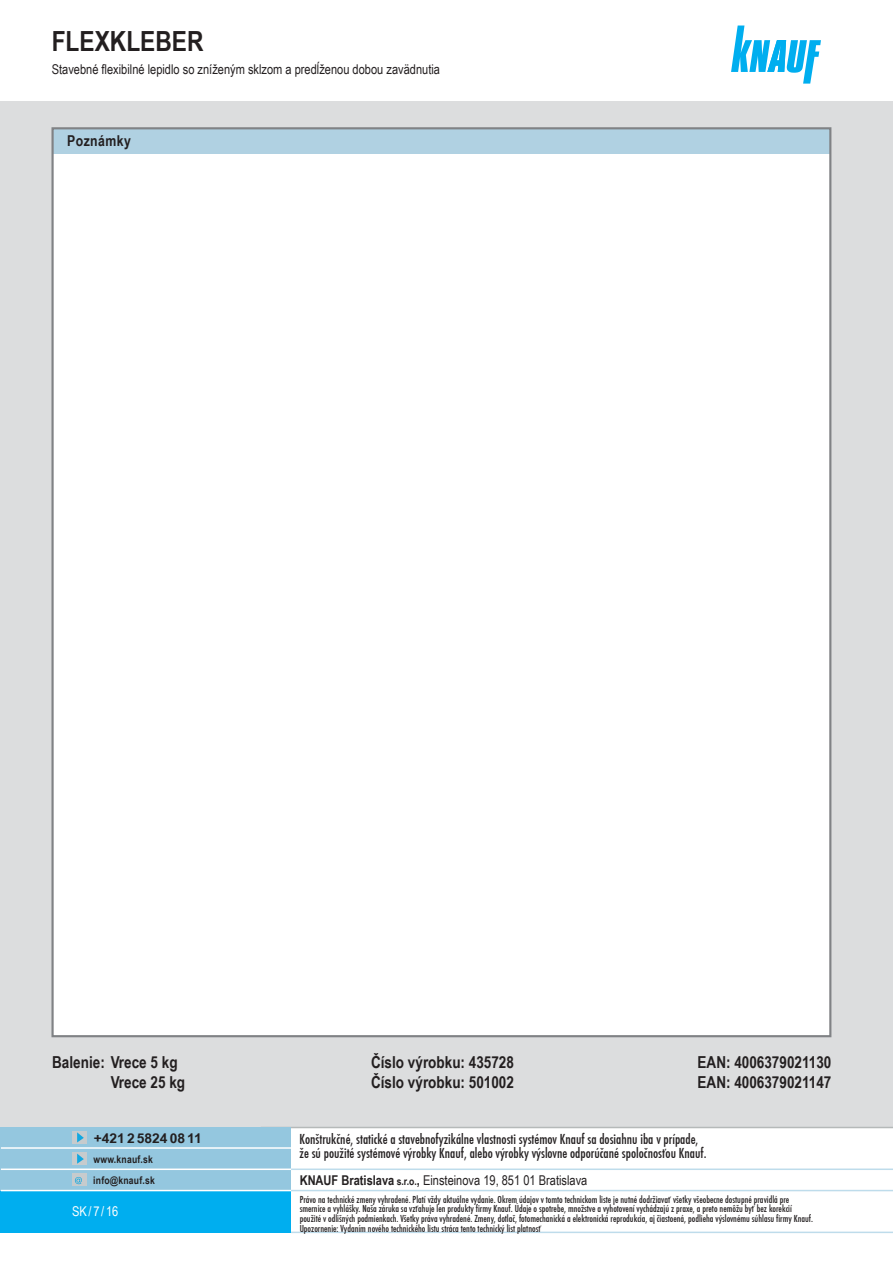
<style>
.page{position:relative;width:893px;height:1263px;background:#fff}
.page>*{position:absolute;margin:0;border:0;box-sizing:border-box;transform-origin:0 0}
.t1{font:700 27.75px "Arial Narrow";color:#231f20}
.t2{font:700 16.5px "Arial Narrow";color:#231f20}
.t3{font:500 condensed 15px/13.5px "Futura TEE";color:#231f20}
.t4{font:700 15px "Arial Narrow";letter-spacing:.03em;color:#231f20}
.t5{font:13.5px "Arial Narrow";color:#231f20}
.t6{font:700 13.5px "Arial Narrow";color:#231f20;scale:1.25 1}
.t7{font:13.5px "Arial Narrow";color:#fff}
.t8{font:500 condensed 10.5px/9.8px "Futura TEE";color:#231f20}
.t9{font:700 10.5px/21px "Arial Narrow";letter-spacing:.02em;color:#231f20}
.s1{font-weight:700}
.s2{font-weight:700;font-size:10.5px}
</style>
<div class="page">
<svg style="left:731px;top:26px;width:90px;height:58px"></svg>
<div style="left:0;top:102px;width:893px;height:983px;background:#dcddde"></div>
<div style="left:52px;top:130px;width:778px;height:907px;background:#fff"></div>
<div style="left:52px;top:128px;width:778px;height:25px;background:#b0d1e2"></div>
<div style="left:0;top:1081px;width:893px;height:46px;background:#dcddde"></div>
<hr style="left:261px;top:1127px;width:632px;height:1px;background:#b5b9b9">
<div style="left:1px;top:1190px;width:290px;height:42px;background:#00aeef"></div>
<div style="left:1px;top:1127px;width:290px;height:63px;background:#94c7df"></div>
<hr style="left:1px;top:1190px;width:290px;height:1px;background:#fff">
<hr style="left:291px;top:1168px;width:602px;height:2px;background:#bedceb">
<hr style="left:1px;top:1168px;width:290px;height:2px;background:#fff">
<hr style="left:1px;top:1147px;width:290px;height:2px;background:#fff">
<hr style="left:291px;top:1190px;width:602px;height:1px;background:#bedceb">
<hr style="left:291px;top:1231px;width:602px;height:2px;background:#bedceb">
<div style="left:73px;top:1131px;width:14px;height:13px;background:#c6cbcd"></div>
<div style="left:73px;top:1152px;width:14px;height:13px;background:#c6cbcd"></div>
<svg style="left:77px;top:1153px;width:7px;height:11px"></svg>
<div style="left:73px;top:1173px;width:14px;height:13px;background:#c6cbcd"></div>
<svg style="left:75px;top:1177px;width:7px;height:7px"></svg>
<svg style="left:77px;top:1132px;width:7px;height:10px"></svg>
<h1 class="t1" style="left:52px;top:21px;width:153px">FLEXKLEBER</h1>
<p class="t5" style="left:52px;top:59px;width:390px">Stavebné flexibilné lepidlo so zníženým sklzom a predĺženou dobou zavädnutia</p>
<h3 class="t4" style="left:67px;top:130px;width:65px">Poznámky</h3>
<h2 class="t2" style="left:52px;top:1050px;width:127px">Balenie: Vrece 5 kg</h2>
<h2 class="t2" style="left:371px;top:1050px;width:144px">Číslo výrobku: 435728</h2>
<h2 class="t2" style="left:697px;top:1050px;width:135px">EAN: 4006379021130</h2>
<h2 class="t2" style="left:111px;top:1070px;width:76px">Vrece 25 kg</h2>
<h2 class="t2" style="left:371px;top:1070px;width:144px">Číslo výrobku: 501002</h2>
<h2 class="t2" style="left:697px;top:1070px;width:135px">EAN: 4006379021147</h2>
<p class="t6" style="left:94px;top:1128px;width:88px">+421 2 5824 08 11</p>
<p class="t9" style="left:93px;top:1148px;width:63px">www.knauf.sk info@knauf.sk</p>
<p class="t7" style="left:72px;top:1201px;width:48px">SK/7/16</p>
<h3 class="t3" style="left:300px;top:1133px;width:408px">Konštrukčné, statické a stavebnofyzikálne vlastnosti systémov Knauf sa dosiahnu iba v prípade, že sú použité systémové výrobky Knauf, alebo výrobky výslovne odporúčané spoločnosťou Knauf.</h3>
<p class="t5" style="left:300px;top:1171px;width:289px"><span class="s1">KNAUF Bratislava</span> <span class="s2">s.r.o.</span><span class="s1">,</span> Einsteinova 19, 851 01 Bratislava</p>
<p class="t8" style="left:300px;top:1194px;width:515px">Právo na technické zmeny vyhradené. Platí vždy aktuálne vydanie. Okrem údajov v tomto technickom liste je nutné dodržiavať všetky všeobecne dostupné pravidlá pre smernice a vyhlášky. Naša záruka sa vzťahuje len produkty firmy Knauf. Údaje o spotrebe, množstve a vyhotovení vychádzajú z praxe, a preto nemôžu byť bez korekcií použité v odlišných podmienkach. Všetky práva vyhradené. Zmeny, dotlač, fotomechanická a elektronická reprodukcia, aj čiastoená, podlieha výslovnému súhlasu firmy Knauf.<br>Upozornenie: Vydaním nového technického listu stráca tento technický list platnosť</p>
</div>
